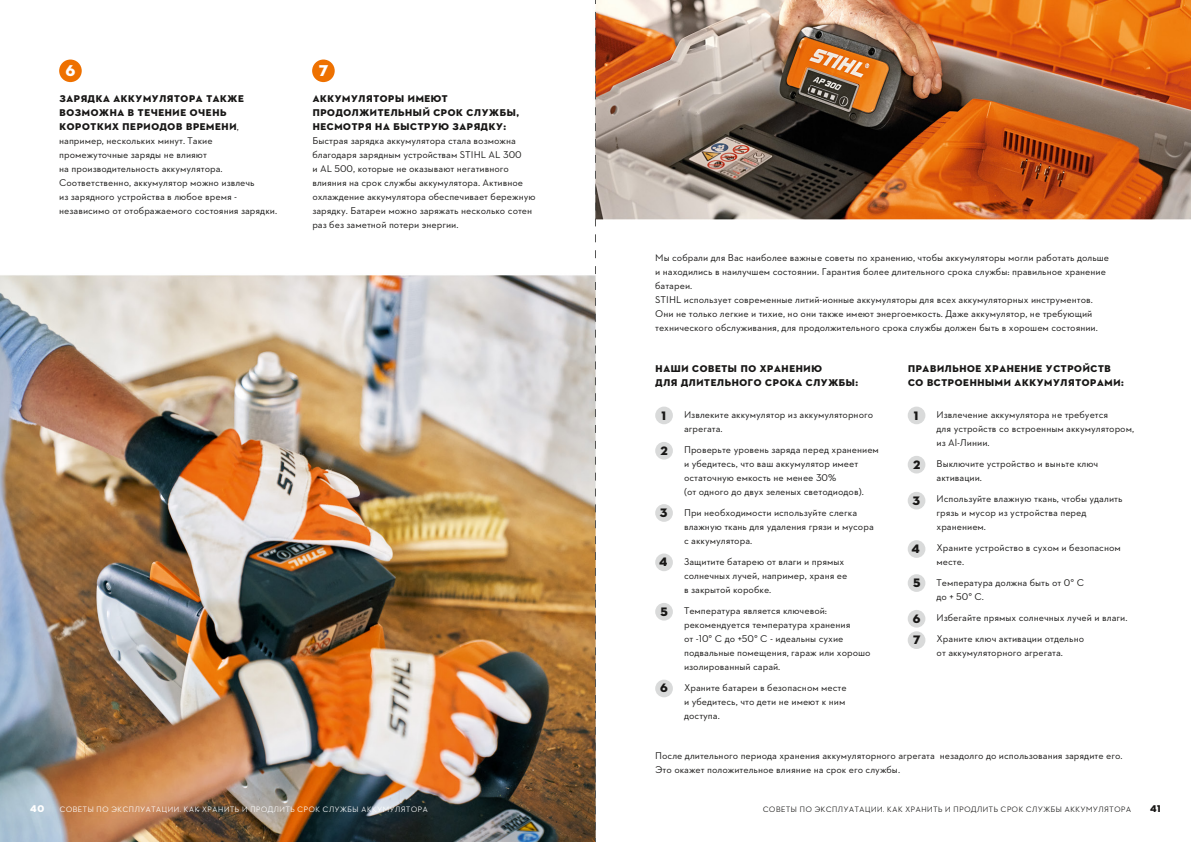
<style>
.page{position:relative;width:1191px;height:842px;background:#fff}
.page>*{position:absolute;margin:0;border:0;box-sizing:border-box;transform-origin:0 0}
.t1{font:16px "STIHL Contraface Display Titling";color:#fff}
.t2{font:12.5px "STIHL Contraface Display Titling";color:#181716}
.t3{font:10px/14px "STIHL Contraface Text";color:#181716}
.t4{font:10px/14px "STIHL Contraface Display Titling";color:#181716}
.t5{font:10px "STIHL Contraface Display Titling";color:#fff}
.t6{font:500 8px "STIHL Contraface Display";color:#fff}
.t7{font:500 8px "STIHL Contraface Display";color:#181716}
.s1{font-family:"STIHL Contraface Text"}
</style>
<div class="page">
<img style="left:0;top:0;width:1191px;height:842px">
<div style="left:655px;top:504px;width:18px;height:18px;background:#d9dada;border-radius:50%"></div>
<div style="left:59px;top:60px;width:23px;height:22px;background:#ee7100;border-radius:50%"></div>
<div style="left:312px;top:60px;width:23px;height:22px;background:#ee7100;border-radius:50%"></div>
<div style="left:655px;top:680px;width:18px;height:17px;background:#d9dada;border-radius:50%"></div>
<div style="left:907px;top:631px;width:18px;height:18px;background:#d9dada;border-radius:50%"></div>
<svg style="left:595px;top:12px;width:1px;height:830px"></svg>
<div style="left:655px;top:442px;width:18px;height:18px;background:#d9dada;border-radius:50%"></div>
<div style="left:655px;top:407px;width:18px;height:17px;background:#d9dada;border-radius:50%"></div>
<div style="left:655px;top:553px;width:18px;height:18px;background:#d9dada;border-radius:50%"></div>
<div style="left:655px;top:603px;width:18px;height:18px;background:#d9dada;border-radius:50%"></div>
<div style="left:907px;top:492px;width:18px;height:17px;background:#d9dada;border-radius:50%"></div>
<div style="left:907px;top:610px;width:18px;height:18px;background:#d9dada;border-radius:50%"></div>
<div style="left:907px;top:456px;width:18px;height:17px;background:#d9dada;border-radius:50%"></div>
<div style="left:907px;top:407px;width:18px;height:17px;background:#d9dada;border-radius:50%"></div>
<div style="left:907px;top:540px;width:18px;height:18px;background:#d9dada;border-radius:50%"></div>
<div style="left:907px;top:574px;width:18px;height:18px;background:#d9dada;border-radius:50%"></div>
<h1 class="t1" style="left:65px;top:60px;width:12px">6</h1>
<p class="t4" style="left:59px;top:92px;width:186px">Зарядка аккумулятора также возможна в течение очень коротких периодов времени<span class="s1">,</span></p>
<p class="t3" style="left:59px;top:134px;width:219px">например, нескольких минут. Такие промежуточные заряды не влияют<br>на производительность аккумулятора.<br>Соответственно, аккумулятор можно извлечь<br>из зарядного устройства в любое время - независимо от отображаемого состояния зарядки.</p>
<h1 class="t1" style="left:318px;top:61px;width:12px">7</h1>
<p class="t4" style="left:312px;top:92px;width:208px">Аккумуляторы имеют продолжительный срок службы, несмотря на быструю зарядку:</p>
<p class="t3" style="left:312px;top:134px;width:225px">Быстрая зарядка аккумулятора стала возможна благодаря зарядным устройствам STIHL AL 300<br>и AL 500, которые не оказывают негативного влияния на срок службы аккумулятора. Активное охлаждение аккумулятора обеспечивает бережную зарядку. Батареи можно заряжать несколько сотен раз без заметной потери энергии.</p>
<p class="t3" style="left:655px;top:250px;width:455px">Мы собрали для Вас наиболее важные советы по хранению, чтобы аккумуляторы могли работать дольше и находились в наилучшем состоянии. Гарантия более длительного срока службы: правильное хранение батареи.<br>STIHL использует современные литий-ионные аккумуляторы для всех аккумуляторных инструментов.<br>Они не только легкие и тихие, но они также имеют энергоемкость. Даже аккумулятор, не требующий технического обслуживания, для продолжительного срока службы должен быть в хорошем состоянии.</p>
<p class="t4" style="left:655px;top:361px;width:205px">Наши советы по хранению<br>для длительного срока службы:</p>
<p class="t3" style="left:684px;top:408px;width:191px">Извлеките аккумулятор из аккумуляторного агрегата.</p>
<p class="t3" style="left:684px;top:443px;width:196px">Проверьте уровень заряда перед хранением и убедитесь, что ваш аккумулятор имеет остаточную емкость не менее 30%<br>(от одного до двух зеленых светодиодов).</p>
<p class="t3" style="left:684px;top:506px;width:191px">При необходимости используйте слегка влажную ткань для удаления грязи и мусора с аккумулятора.</p>
<p class="t3" style="left:684px;top:555px;width:165px">Защитите батарею от влаги и прямых солнечных лучей, например, храня ее в закрытой коробке.</p>
<p class="t3" style="left:684px;top:604px;width:188px">Температура является ключевой: рекомендуется температура хранения<br>от -10° C до +50° C - идеальны сухие подвальные помещения, гараж или хорошо изолированный сарай.</p>
<p class="t3" style="left:684px;top:681px;width:164px">Храните батареи в безопасном месте и убедитесь, что дети не имеют к ним доступа.</p>
<p class="t2" style="left:661px;top:408px;width:7px">1</p>
<p class="t2" style="left:660px;top:442px;width:9px">2</p>
<p class="t2" style="left:659px;top:505px;width:10px">3</p>
<p class="t2" style="left:659px;top:554px;width:11px">4</p>
<p class="t2" style="left:660px;top:604px;width:10px">5</p>
<p class="t2" style="left:660px;top:680px;width:10px">6</p>
<p class="t4" style="left:907px;top:361px;width:218px">Правильное хранение устройств со встроенными аккумуляторами:</p>
<p class="t3" style="left:936px;top:408px;width:199px">Извлечение аккумулятора не требуется<br>для устройств со встроенным аккумулятором, из Al-Линии.</p>
<p class="t3" style="left:936px;top:457px;width:163px">Выключите устройство и выньте ключ активации.</p>
<p class="t3" style="left:936px;top:492px;width:187px">Используйте влажную ткань, чтобы удалить грязь и мусор из устройства перед хранением.</p>
<p class="t3" style="left:936px;top:541px;width:186px">Храните устройство в сухом и безопасном месте.</p>
<p class="t3" style="left:936px;top:576px;width:149px">Температура должна быть от 0° C до + 50° C.</p>
<p class="t3" style="left:936px;top:607px;width:192px;line-height:21px">Избегайте прямых солнечных лучей и влаги.<br>Храните ключ активации отдельно</p>
<p class="t3" style="left:936px;top:646px;width:128px">от аккумуляторного агрегата.</p>
<p class="t2" style="left:913px;top:408px;width:7px">1</p>
<p class="t2" style="left:912px;top:456px;width:9px">2</p>
<p class="t2" style="left:912px;top:493px;width:10px">3</p>
<p class="t2" style="left:911px;top:541px;width:11px">4</p>
<p class="t2" style="left:912px;top:575px;width:10px">5</p>
<p class="t2" style="left:912px;top:610px;width:10px">6</p>
<p class="t2" style="left:912px;top:632px;width:10px">7</p>
<p class="t3" style="left:655px;top:749px;width:469px">После длительного периода хранения аккумуляторного агрегата незадолго до использования зарядите его.<br>Это окажет положительное влияние на срок его службы.</p>
<p class="t5" style="left:30px;top:802px;width:16px">40</p>
<p class="t6" style="left:60px;top:805px;width:370px">Советы по эксплуатации. Как хранить и продлить срок службы аккумулятора</p>
<p class="t7" style="left:763px;top:805px;width:370px">Советы по эксплуатации. Как хранить и продлить срок службы аккумулятора</p>
<p class="t4" style="left:1149px;top:802px;width:13px">41</p>
</div>
